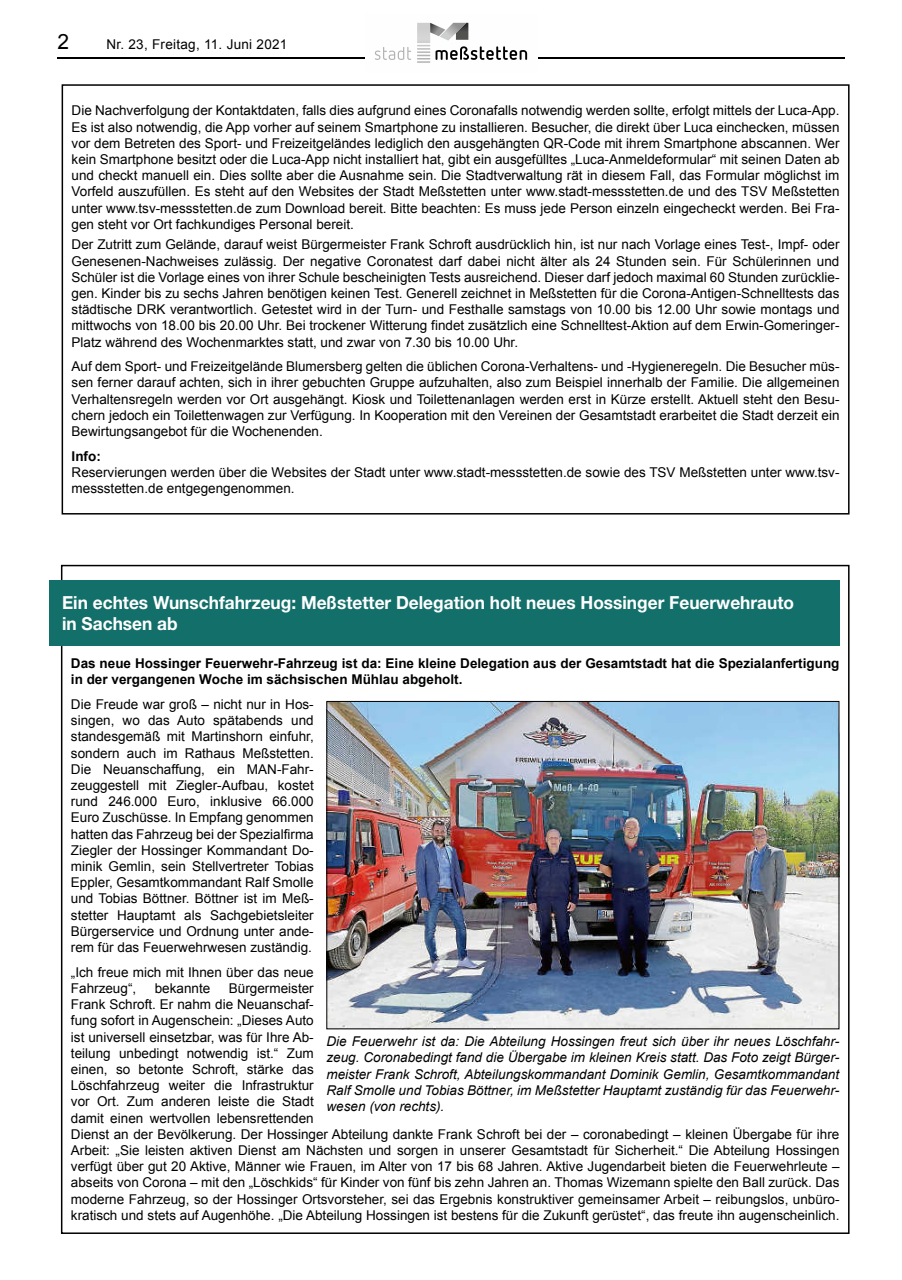
<style>
.page{position:relative;width:902px;height:1280px;background:#fff}
.page>*{position:absolute;margin:0;border:0;box-sizing:border-box;transform-origin:0 0}
.t1{font:21px "Arial";color:#000}
.t2{font:700 18px/21.6px "Helvetica Neue";color:#fff;scale:.96 1}
.t3{font:13.5px/16.2px "Arial";color:#000;text-align:justify}
.t4{font:italic 13.5px/16.2px "Arial";color:#000;text-align:justify}
.t5{font:700 13.5px/16.2px "Arial";color:#000}
.t6{font:13.5px "Arial";letter-spacing:.02em;color:#000}
</style>
<div class="page">
<hr style="left:57px;top:57px;width:787px;height:2px;background:#000">
<div style="left:365px;top:13px;width:172px;height:60px;background:#fefefe"></div>
<svg style="left:375px;top:47px;width:36px;height:13px"></svg>
<svg style="left:417px;top:23px;width:110px;height:40px"></svg>
<div style="left:62px;top:84px;width:787px;height:430px;border:2px solid #000"></div>
<div style="left:49px;top:580px;width:790px;height:65px;background:#136f6a"></div>
<img style="left:328px;top:703px;width:509px;height:324px">
<h1 class="t1" style="left:57px;top:28px;width:13px">2</h1>
<p class="t6" style="left:106px;top:36px;width:182px">Nr. 23, Freitag, 11. Juni 2021</p>
<p class="t3" style="left:72px;top:103px;width:769px">Die Nachverfolgung der Kontaktdaten, falls dies aufgrund eines Coronafalls notwendig werden sollte, erfolgt mittels der Luca-App.<br>Es ist also notwendig, die App vorher auf seinem Smartphone zu installieren. Besucher, die direkt über Luca einchecken, müssen vor dem Betreten des Sport- und Freizeitgeländes lediglich den ausgehängten QR-Code mit ihrem Smartphone abscannen. Wer kein Smartphone besitzt oder die Luca-App nicht installiert hat, gibt ein ausgefülltes „Luca-Anmeldeformular“ mit seinen Daten ab und checkt manuell ein. Dies sollte aber die Ausnahme sein. Die Stadtverwaltung rät in diesem Fall, das Formular möglichst im Vorfeld auszufüllen. Es steht auf den Websites der Stadt Meßstetten unter www.stadt-messstetten.de und des TSV Meßstetten unter www.tsv-messstetten.de zum Download bereit. Bitte beachten: Es muss jede Person einzeln eingecheckt werden. Bei Fra&shy;gen steht vor Ort fachkundiges Personal bereit.</p>
<p class="t3" style="left:72px;top:237px;width:769px">Der Zutritt zum Gelände, darauf weist Bürgermeister Frank Schroft ausdrücklich hin, ist nur nach Vorlage eines Test-, Impf- oder Genesenen-Nachweises zulässig. Der negative Coronatest darf dabei nicht älter als 24 Stunden sein. Für Schülerinnen und Schüler ist die Vorlage eines von ihrer Schule bescheinigten Tests ausreichend. Dieser darf jedoch maximal 60 Stunden zurücklie&shy;gen. Kinder bis zu sechs Jahren benötigen keinen Test. Generell zeichnet in Meßstetten für die Corona-Antigen-Schnelltests das städtische DRK verantwortlich. Getestet wird in der Turn- und Festhalle samstags von 10.00 bis 12.00 Uhr sowie montags und mittwochs von 18.00 bis 20.00 Uhr. Bei trockener Witterung findet zusätzlich eine Schnelltest-Aktion auf dem Erwin-Gomeringer-Platz während des Wochenmarktes statt, und zwar von 7.30 bis 10.00 Uhr.</p>
<p class="t3" style="left:72px;top:359px;width:769px">Auf dem Sport- und Freizeitgelände Blumersberg gelten die üblichen Corona-Verhaltens- und -Hygieneregeln. Die Besucher müs&shy;sen ferner darauf achten, sich in ihrer gebuchten Gruppe aufzuhalten, also zum Beispiel innerhalb der Familie. Die allgemeinen Verhaltensregeln werden vor Ort ausgehängt. Kiosk und Toilettenanlagen werden erst in Kürze erstellt. Aktuell steht den Besu&shy;chern jedoch ein Toilettenwagen zur Verfügung. In Kooperation mit den Vereinen der Gesamtstadt erarbeitet die Stadt derzeit ein Bewirtungsangebot für die Wochenenden.</p>
<p class="t5" style="left:72px;top:448px;width:31px">Info:</p>
<p class="t3" style="left:72px;top:464px;width:769px">Reservierungen werden über die Websites der Stadt unter www.stadt-messstetten.de sowie des TSV Meßstetten unter www.tsv&shy;messstetten.de entgegengenommen.</p>
<h2 class="t2" style="left:62px;top:591px;width:764px">Ein echtes Wunschfahrzeug: Meßstetter Delegation holt neues Hossinger Feuerwehrauto in Sachsen ab</h2>
<p class="t5" style="left:71px;top:656px;width:770px">Das neue Hossinger Feuerwehr-Fahrzeug ist da: Eine kleine Delegation aus der Gesamtstadt hat die Spezialanfertigung in der vergangenen Woche im sächsischen Mühlau abgeholt.</p>
<p class="t3" style="left:71px;top:696px;width:244px">Die Freude war groß – nicht nur in Hos&shy;singen, wo das Auto spätabends und standesgemäß mit Martinshorn einfuhr, sondern auch im Rathaus Meßstetten.<br>Die Neuanschaffung, ein MAN-Fahr&shy;zeuggestell mit Ziegler-Aufbau, kostet rund 246.000 Euro, inklusive 66.000<br>Euro Zuschüsse. In Empfang genommen hatten das Fahrzeug bei der Spezialfirma Ziegler der Hossinger Kommandant Do&shy;minik Gemlin, sein Stellvertreter Tobias Eppler, Gesamtkommandant Ralf Smolle und Tobias Böttner. Böttner ist im Meß&shy;stetter Hauptamt als Sachgebietsleiter Bürgerservice und Ordnung unter ande&shy;rem für das Feuerwehrwesen zuständig.</p>
<p class="t3" style="left:71px;top:964px;width:244px">„Ich freue mich mit Ihnen über das neue<br>Fahrzeug“,</p>
<p class="t3" style="left:71px;top:980px;width:770px;text-align:left;text-indent:158px">Bürgermeister<br>Frank Schroft. Er nahm die Neuanschaf-<br>fung sofort in Augenschein: „Dieses Auto<br>ist universell einsetzbar, was für Ihre Ab-<br>teilung unbedingt notwendig ist.“ Zum<br>einen, so betonte Schroft, stärke das<br>Löschfahrzeug weiter die Infrastruktur<br>vor Ort. Zum anderen leiste die Stadt<br>damit einen wertvollen lebensrettenden<br>Dienst an der Bevölkerung. Der Hossinger Abteilung dankte Frank Schroft bei der – coronabedingt – kleinen Übergabe für ihre Arbeit: „Sie leisten aktiven Dienst am Nächsten und sorgen in unserer Gesamtstadt für Sicherheit.“ Die Abteilung Hossingen verfügt über gut 20 Aktive, Männer wie Frauen, im Alter von 17 bis 68 Jahren. Aktive Jugendarbeit bieten die Feuerwehrleute – abseits von Corona – mit den „Löschkids“ für Kinder von fünf bis zehn Jahren an. Thomas Wizemann spielte den Ball zurück. Das moderne Fahrzeug, so der Hossinger Ortsvorsteher, sei das Ergebnis konstruktiver gemeinsamer Arbeit – reibungslos, unbüro&shy;kratisch und stets auf Augenhöhe. „Die Abteilung Hossingen ist bestens für die Zukunft gerüstet“, das freute ihn augenscheinlich.</p>
<p class="t3" style="left:155px;top:980px;width:57px">bekannte</p>
<p class="t4" style="left:326px;top:1033px;width:514px">Die Feuerwehr ist da: Die Abteilung Hossingen freut sich über ihr neues Löschfahr&shy;zeug. Coronabedingt fand die Übergabe im kleinen Kreis statt. Das Foto zeigt Bürger&shy;meister Frank Schroft, Abteilungskommandant Dominik Gemlin, Gesamtkommandant Ralf Smolle und Tobias Böttner, im Meßstetter Hauptamt zuständig für das Feuerwehr&shy;wesen (von rechts).</p>
</div>
